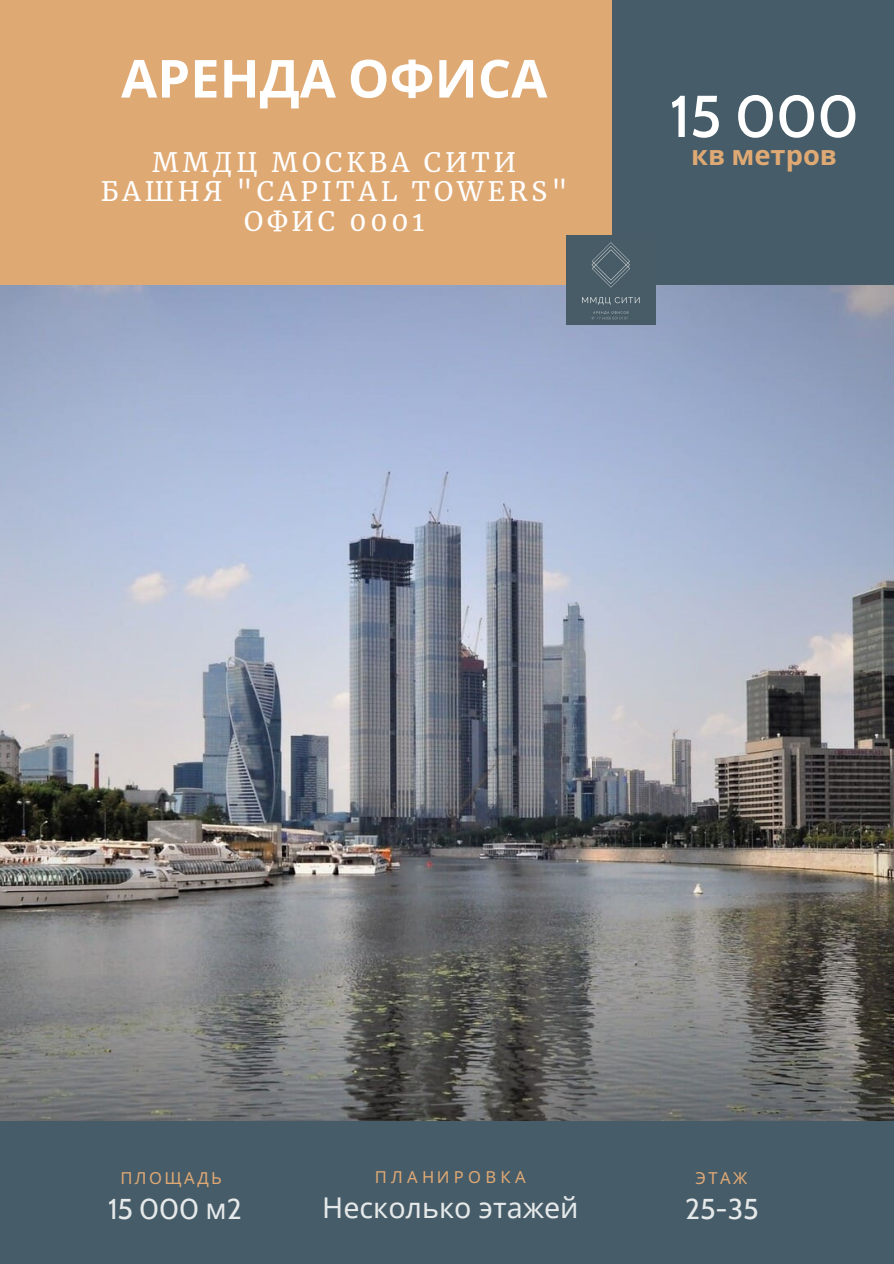
<style>
.page{position:relative;width:894px;height:1264px;background:#fff}
.page>*{position:absolute;margin:0;border:0;box-sizing:border-box;transform-origin:0 0}
.t1{font:500 58.8px "Cabin";color:#fff}
.t2{font:700 52.35px "Noto Sans";color:#fff}
.t3{font:28.5px "Noto Sans";color:#e6e9ea}
.t4{font:28.5px "Cabin";color:#e6e9ea}
.t5{font:700 27.3px "Noto Sans";color:#dfa974}
.t6{font:26.55px "Merriweather";letter-spacing:.15em;color:#fff}
.t7{font:16.5px "Noto Sans";letter-spacing:.15em;color:#dfa974}
.t8{font:16.5px "Noto Sans";letter-spacing:.26em;color:#dfa974}
.s1{font-family:"Noto Sans"}
</style>
<div class="page">
<div style="left:0;top:0;width:893px;height:1263px;background:#465c68"></div>
<div style="left:0;top:0;width:611px;height:307px;background:#dfa974"></div>
<img style="left:0;top:286px;width:893px;height:834px">
<img style="left:566px;top:236px;width:89px;height:89px">
<p class="t2" style="left:121px;top:42px;width:427px">АРЕНДА ОФИСА</p>
<p class="t1" style="left:669px;top:80px;width:190px">15 000</p>
<p class="t6" style="left:152px;top:146px;width:365px">ММДЦ МОСКВА СИТИ</p>
<p class="t5" style="left:691px;top:136px;width:147px">кв метров</p>
<p class="t6" style="left:101px;top:175px;width:468px">БАШНЯ "CAPITAL TOWERS"</p>
<p class="t6" style="left:244px;top:205px;width:181px">ОФИС 0001</p>
<p class="t7" style="left:120px;top:1166px;width:103px">ПЛОЩАДЬ</p>
<p class="t4" style="left:108px;top:1191px;width:135px">15 000 <span class="s1">м</span>2</p>
<p class="t8" style="left:374px;top:1165px;width:152px">ПЛАНИРОВКА</p>
<p class="t3" style="left:322px;top:1188px;width:258px">Несколько этажей</p>
<p class="t7" style="left:695px;top:1166px;width:53px">ЭТАЖ</p>
<p class="t4" style="left:685px;top:1191px;width:75px">25-35</p>
</div>
